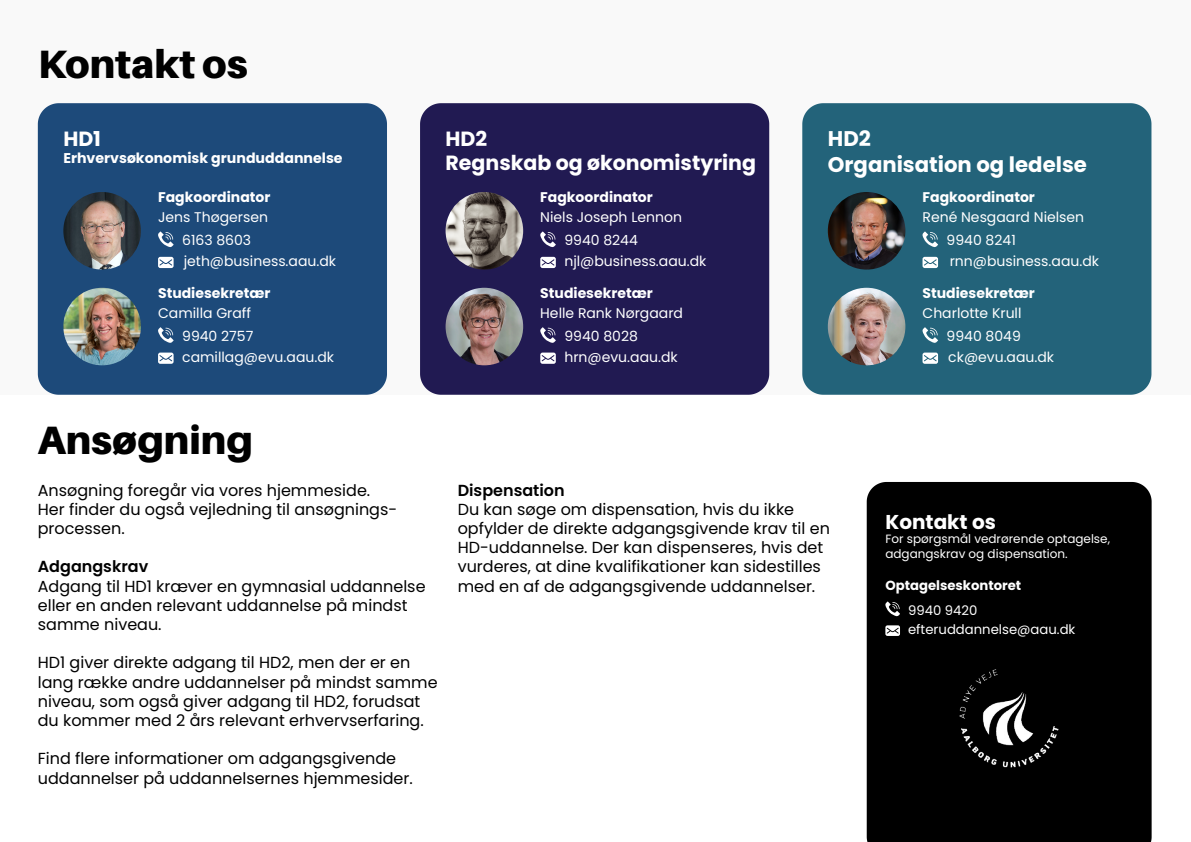
<style>
.page{position:relative;width:1191px;height:842px;background:#fff}
.page>*{position:absolute;margin:0;border:0;box-sizing:border-box;transform-origin:0 0}
.t1{font:900 39.6px "Aileron";color:#000}
.t2{font:700 21.2px/25.4px "Poppins";color:#fff}
.t3{font:700 20.6px/24.6px "Poppins";color:#fff}
.t4{font:700 20px "Poppins";color:#fff}
.t5{font:16px/19.2px "Poppins";color:#000}
.t6{font:600 16px "Poppins";color:#000}
.t7{font:700 14.2px "Poppins";color:#fff}
.t8{font:14px/20.6px "Poppins";color:#fff}
.t9{font:700 14px "Poppins";color:#fff}
.t10{font:13.2px/19.4px "Poppins";color:#fff}
.t11{font:700 13.2px "Poppins";color:#fff}
.t12{font:12px/14.4px "Poppins";color:#fff}
</style>
<div class="page">
<div style="left:0;top:0;width:1191px;height:395px;background:#f4f4f4"></div>
<div style="left:38px;top:103px;width:349px;height:292px;background:#1d4a7a"></div>
<img style="left:63px;top:288px;width:78px;height:77px;border-radius:39px">
<svg style="left:158px;top:327px;width:16px;height:16px"></svg>
<svg style="left:158px;top:353px;width:16px;height:11px"></svg>
<img style="left:63px;top:192px;width:78px;height:78px;border-radius:39px">
<svg style="left:158px;top:232px;width:16px;height:15px"></svg>
<svg style="left:158px;top:257px;width:16px;height:11px"></svg>
<div style="left:420px;top:103px;width:349px;height:292px;background:#211a52"></div>
<img style="left:445px;top:288px;width:78px;height:77px;border-radius:39px">
<svg style="left:540px;top:327px;width:16px;height:16px"></svg>
<svg style="left:540px;top:353px;width:16px;height:11px"></svg>
<img style="left:445px;top:192px;width:78px;height:78px;border-radius:39px">
<svg style="left:540px;top:232px;width:16px;height:15px"></svg>
<svg style="left:540px;top:257px;width:16px;height:11px"></svg>
<div style="left:802px;top:103px;width:349px;height:292px;background:#23637a"></div>
<img style="left:828px;top:288px;width:77px;height:77px;border-radius:39px">
<svg style="left:922px;top:327px;width:16px;height:16px"></svg>
<svg style="left:922px;top:353px;width:16px;height:11px"></svg>
<img style="left:828px;top:192px;width:77px;height:78px;border-radius:39px">
<svg style="left:922px;top:232px;width:16px;height:15px"></svg>
<svg style="left:922px;top:257px;width:16px;height:11px"></svg>
<div style="left:866px;top:482px;width:285px;height:360px;background:#000"></div>
<svg style="left:885px;top:601px;width:15px;height:15px"></svg>
<svg style="left:885px;top:625px;width:15px;height:11px"></svg>
<img style="left:959px;top:669px;width:100px;height:99px">
<h1 class="t1" style="left:38px;top:41px;width:211px">Kontakt os</h1>
<p class="t3" style="left:63px;top:126px;width:39px">HD1</p>
<p class="t7" style="left:63px;top:149px;width:281px">Erhvervsøkonomisk grunduddannelse</p>
<p class="t3" style="left:445px;top:126px;width:312px">HD2<br>Regnskab og økonomistyring</p>
<h2 class="t2" style="left:828px;top:126px;width:261px">HD2<br>Organisation og ledelse</h2>
<p class="t9" style="left:158px;top:189px;width:114px">Fagkoordinator</p>
<p class="t8" style="left:158px;top:207px;width:111px">Jens Thøgersen</p>
<p class="t9" style="left:540px;top:189px;width:114px">Fagkoordinator</p>
<p class="t8" style="left:540px;top:207px;width:143px">Niels Joseph Lennon</p>
<p class="t9" style="left:922px;top:189px;width:114px">Fagkoordinator</p>
<p class="t8" style="left:922px;top:207px;width:163px">René Nesgaard Nielsen</p>
<p class="t8" style="left:182px;top:230px;width:155px">6163 8603 jeth@business.aau.dk</p>
<p class="t8" style="left:564px;top:230px;width:144px">9940 8244 njl@business.aau.dk</p>
<p class="t8" style="left:946px;top:230px;width:154px">9940 8241 rnn@business.aau.dk</p>
<p class="t9" style="left:158px;top:285px;width:114px">Studiesekretær</p>
<p class="t8" style="left:158px;top:303px;width:95px">Camilla Graff</p>
<p class="t9" style="left:540px;top:285px;width:114px">Studiesekretær</p>
<p class="t8" style="left:540px;top:303px;width:144px">Helle Rank Nørgaard</p>
<p class="t9" style="left:922px;top:285px;width:114px">Studiesekretær</p>
<p class="t8" style="left:922px;top:303px;width:100px">Charlotte Krull</p>
<p class="t8" style="left:182px;top:326px;width:153px">9940 2757 camillag@evu.aau.dk</p>
<p class="t8" style="left:564px;top:326px;width:115px">9940 8028 hrn@evu.aau.dk</p>
<p class="t8" style="left:946px;top:326px;width:109px">9940 8049 ck@evu.aau.dk</p>
<h1 class="t1" style="left:38px;top:417px;width:216px">Ansøgning</h1>
<p class="t5" style="left:38px;top:480px;width:361px">Ansøgning foregår via vores hjemmeside.<br>Her finder du også vejledning til ansøgnings&shy;processen.</p>
<p class="t6" style="left:38px;top:557px;width:112px">Adgangskrav</p>
<p class="t5" style="left:38px;top:576px;width:389px">Adgang til HD1 kræver en gymnasial uddannelse eller en anden relevant uddannelse på mindst samme niveau.</p>
<p class="t5" style="left:38px;top:653px;width:401px">HD1 giver direkte adgang til HD2, men der er en lang række andre uddannelser på mindst samme niveau, som også giver adgang til HD2, forudsat du kommer med 2 års relevant erhvervserfaring.</p>
<p class="t5" style="left:38px;top:749px;width:376px">Find flere informationer om adgangsgivende uddannelser på uddannelsernes hjemmesider.</p>
<p class="t6" style="left:458px;top:481px;width:108px">Dispensation</p>
<p class="t5" style="left:458px;top:500px;width:374px">Du kan søge om dispensation, hvis du ikke opfylder de direkte adgangsgivende krav til en HD-uddannelse. Der kan dispenseres, hvis det vurderes, at dine kvalifikationer kan sidestilles med en af de adgangsgivende uddannelser.</p>
<p class="t4" style="left:885px;top:510px;width:112px">Kontakt os</p>
<p class="t12" style="left:885px;top:532px;width:226px">For spørgsmål vedrørende optagelse, adgangskrav og dispensation.</p>
<p class="t11" style="left:885px;top:578px;width:137px">Optagelseskontoret</p>
<p class="t10" style="left:908px;top:600px;width:169px">9940 9420 efteruddannelse@aau.dk</p>
</div>
